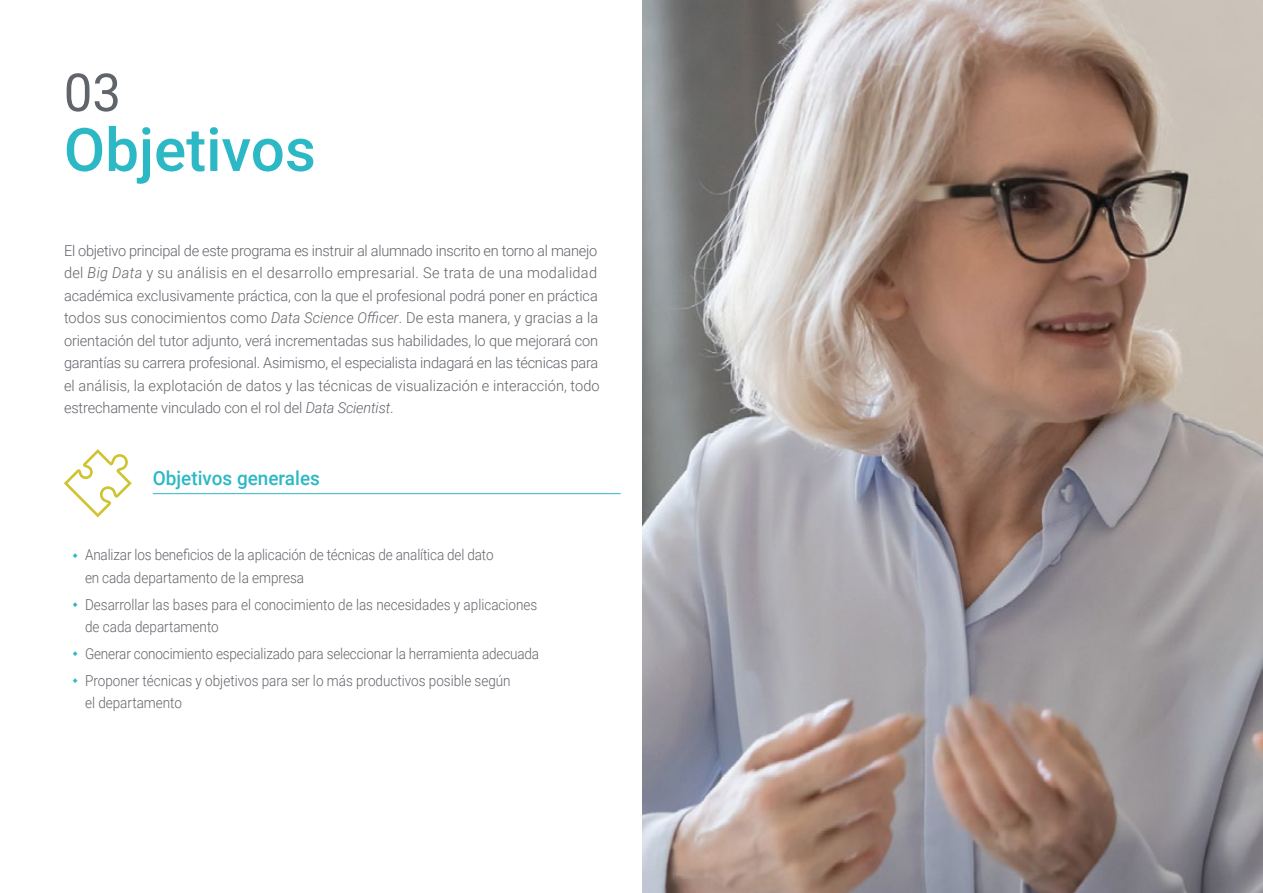
<style>
.page{position:relative;width:1263px;height:893px;background:#fff}
.page>*{position:absolute;margin:0;border:0;box-sizing:border-box;transform-origin:0 0}
.t1{font:500 60px "Roboto";color:#2db8c5}
.t2{font:52.5px "Roboto";color:#61646a}
.t3{font:500 19.5px "Roboto";color:#2db8c5}
.t4{font:300 15px/22.5px "Roboto";letter-spacing:-.01em;color:#61646a}
.t5{font:300 15px/22.5px "Roboto";letter-spacing:-.01em;color:#61646a;scale:.9 1}
.s1{font-style:italic}
</style>
<div class="page">
<img style="left:642px;top:0;width:621px;height:893px">
<hr style="left:153px;top:493px;width:468px;height:1px;background:#2db8c5">
<svg style="left:64px;top:449px;width:68px;height:68px"></svg>
<h2 class="t2" style="left:64px;top:56px;width:59px">03</h2>
<h1 class="t1" style="left:64px;top:108px;width:254px">Objetivos</h1>
<p class="t4" style="left:64px;top:239px;width:537px">El objetivo principal de este programa es instruir al alumnado inscrito en torno al manejo del <span class="s1">Big Data</span> y su análisis en el desarrollo empresarial. Se trata de una modalidad académica exclusivamente práctica, con la que el profesional podrá poner en práctica todos sus conocimientos como <span class="s1">Data Science Officer</span>. De esta manera, y gracias a la orientación del tutor adjunto, verá incrementadas sus habilidades, lo que mejorará con garantías su carrera profesional. Asimismo, el especialista indagará en las técnicas para el análisis, la explotación de datos y las técnicas de visualización e interacción, todo estrechamente vinculado con el rol del <span class="s1">Data Scientist</span>.</p>
<h3 class="t3" style="left:153px;top:465px;width:169px">Objetivos generales</h3>
<p class="t5" style="left:85px;top:543px;width:455px">Analizar los beneficios de la aplicación de técnicas de analítica del dato en cada departamento de la empresa</p>
<p class="t5" style="left:85px;top:593px;width:504px">Desarrollar las bases para el conocimiento de las necesidades y aplicaciones de cada departamento</p>
<p class="t5" style="left:85px;top:640px;width:506px;line-height:26.7px">Generar conocimiento especializado para seleccionar la herramienta adecuada<br>Proponer técnicas y objetivos para ser lo más productivos posible según</p>
<p class="t5" style="left:85px;top:691px;width:109px">el departamento</p>
</div>
